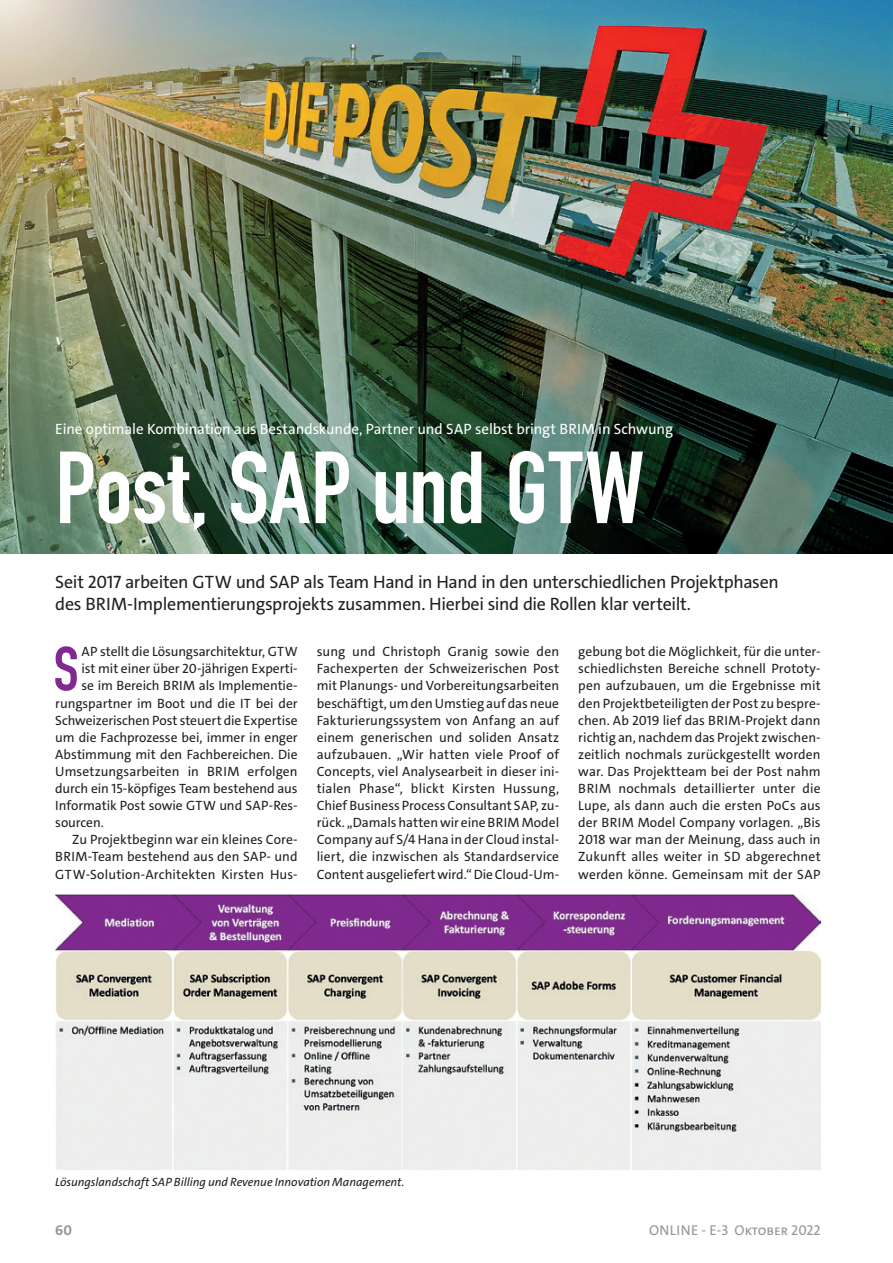
<style>
.page{position:relative;width:893px;height:1263px;background:#fff}
.page>*{position:absolute;margin:0;border:0;box-sizing:border-box;transform-origin:0 0}
.t1{font:700 100.5px "DIN Condensed";color:#fff}
.t2{font:700 61.5px "DIN Condensed";color:#802990}
.t3{font:18px/22.5px "The Sans";letter-spacing:-.02em;color:#231f20}
.t4{font:15px "The Sans";letter-spacing:-.005em;color:#fff}
.t5{font:14.25px "The Sans";color:#939598}
.t6{font:700 14.25px "The Sans";color:#939598}
.t7{font:13.5px/17.1px "The Sans";color:#231f20;text-align:justify}
.t8{font:italic 12px "The Sans";letter-spacing:-.005em;color:#231f20}
</style>
<div class="page">
<img style="left:0;top:0;width:893px;height:554px">
<img style="left:55px;top:894px;width:766px;height:275px">
<p class="t4" style="left:55px;top:419px;width:619px">Eine optimale Kombination aus Bestandskunde, Partner und SAP selbst bringt BRIM in Schwung</p>
<h1 class="t1" style="left:55px;top:429px;width:591px">Post, SAP und GTW</h1>
<h3 class="t3" style="left:55px;top:571px;width:725px">Seit 2017 arbeiten GTW und SAP als Team Hand in Hand in den unterschiedlichen Projektphasen des BRIM-Implementierungsprojekts zusammen. Hierbei sind die Rollen klar verteilt.</h3>
<h2 class="t2" style="left:54px;top:633px;width:26px">S</h2>
<p class="t7" style="left:81px;top:643px;width:218px">AP stellt die Lösungsarchitektur, GTW</p>
<p class="t7" style="left:317px;top:643px;width:244px">sung und Christoph Granig sowie den Fachexperten der Schweizerischen Post mit Planungs- und Vorbereitungsarbeiten beschäftigt, um den Umstieg auf das neue Fakturierungssystem von Anfang an auf einem generischen und soliden Ansatz aufzubauen. „Wir hatten viele Proof of Concepts, viel Analysearbeit in dieser ini&shy;tialen Phase“, blickt Kirsten Hussung, Chief Business Process Consultant SAP, zu&shy;rück. „Damals hatten wir eine BRIM Model Company auf S/4 Hana in der Cloud instal&shy;liert, die inzwischen als Standardservice Content ausgeliefert wird.“ Die Cloud-Um-</p>
<p class="t7" style="left:578px;top:643px;width:244px">gebung bot die Möglichkeit, für die unter&shy;schiedlichsten Bereiche schnell Prototy&shy;pen aufzubauen, um die Ergebnisse mit den Projektbeteiligten der Post zu bespre&shy;chen. Ab 2019 lief das BRIM-Projekt dann richtig an, nachdem das Projekt zwischen&shy;zeitlich nochmals zurückgestellt worden war. Das Projektteam bei der Post nahm BRIM nochmals detaillierter unter die Lupe, als dann auch die ersten PoCs aus der BRIM Model Company vorlagen. „Bis 2018 war man der Meinung, dass auch in Zukunft alles weiter in SD abgerechnet werden könne. Gemeinsam mit der SAP</p>
<p class="t7" style="left:81px;top:660px;width:218px">ist mit einer über 20-jährigen Experti-</p>
<p class="t7" style="left:81px;top:677px;width:218px">se im Bereich BRIM als Implementie-</p>
<p class="t7" style="left:55px;top:694px;width:244px">rungspartner im Boot und die IT bei der</p>
<p class="t7" style="left:55px;top:712px;width:244px">Schweizerischen Post steuert die Expertise</p>
<p class="t7" style="left:55px;top:729px;width:244px">um die Fachprozesse bei, immer in enger</p>
<p class="t7" style="left:55px;top:746px;width:244px">Abstimmung mit den Fachbereichen. Die</p>
<p class="t7" style="left:55px;top:763px;width:244px">Umsetzungsarbeiten in BRIM erfolgen</p>
<p class="t7" style="left:55px;top:780px;width:244px">durch ein 15-köpfiges Team bestehend aus</p>
<p class="t7" style="left:55px;top:797px;width:244px">Informatik Post sowie GTW und SAP-Res-</p>
<p class="t7" style="left:55px;top:814px;width:50px">sourcen.</p>
<p class="t7" style="left:72px;top:831px;width:227px">Zu Projektbeginn war ein kleines Core-</p>
<p class="t7" style="left:55px;top:848px;width:244px">BRIM-Team bestehend aus den SAP- und</p>
<p class="t7" style="left:55px;top:865px;width:244px">GTW-Solution-Architekten Kirsten Hus-</p>
<p class="t8" style="left:55px;top:1175px;width:351px">Lösungslandschaft SAP Billing und Revenue Innovation Management.</p>
<p class="t6" style="left:55px;top:1221px;width:18px">60</p>
<p class="t5" style="left:649px;top:1221px;width:173px">ONLINE - E-3 Oktober 2022</p>
</div>
